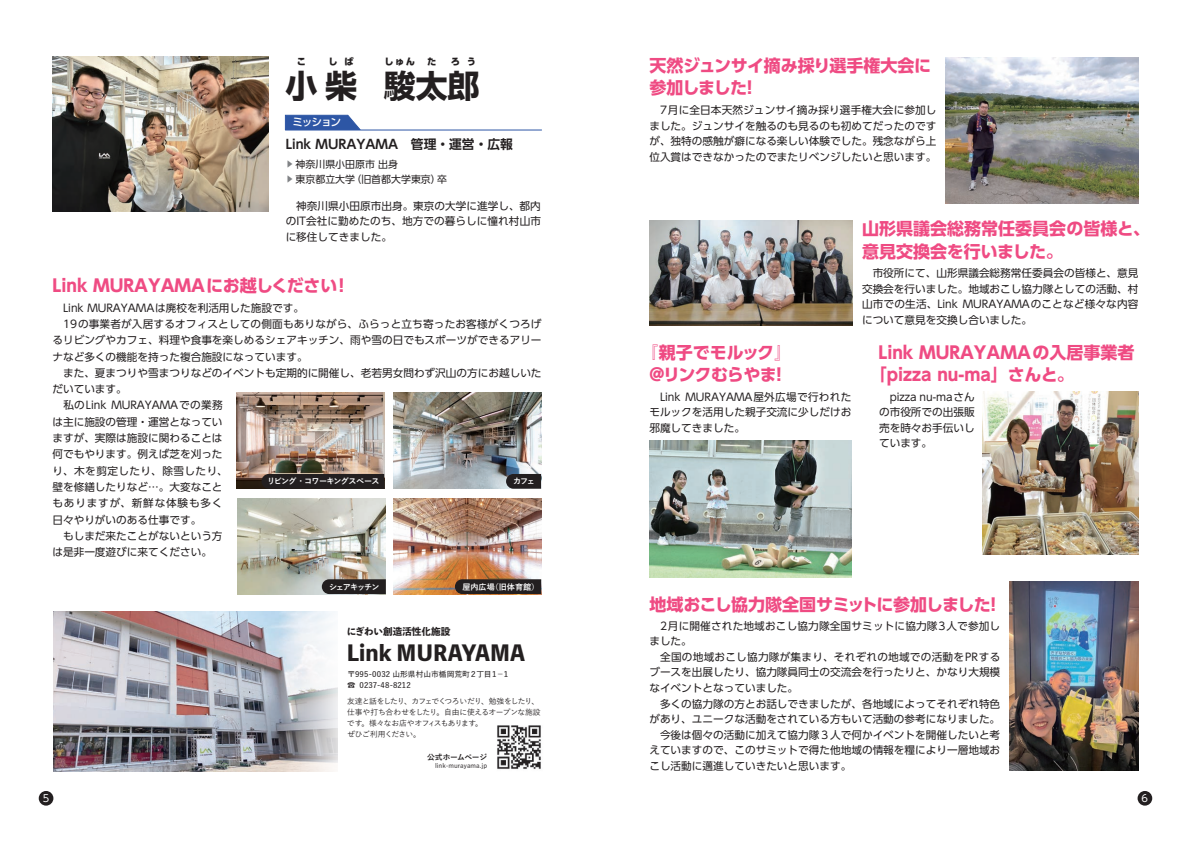
<style>
.page{position:relative;width:1191px;height:842px;background:#fff}
.page>*{position:absolute;margin:0;border:0;box-sizing:border-box;transform-origin:0 0}
.t1{font:700 31.9px "UD Shin Go Pr 6";color:#231f20}
.t2{font:21.3px "P Bunkyu Md Go Std N EB";color:#231f20}
.t3{font:700 17px/22.7px "UD Shin Go Pr 6";color:#ef4b83}
.t4{font:700 17px/22.7px "UD Shin Go Pr 6";letter-spacing:-.035em;color:#ef4b83;text-align:center}
.t5{font:700 17px/22.7px "UD Shin Go Pr 6";letter-spacing:-.025em;color:#ef4b83}
.t6{font:700 12.8px "UD Shin Go Pro De";color:#231f20}
.t7{font:10.6px/15.6px "UD Shin Go Pr 6";color:#231f20;text-align:justify}
.t8{font:500 10.6px "UD Shin Go Pro";letter-spacing:-.11em;color:#fff}
.t9{font:9.9px/14.9px "UD Shin Go Pro";color:#231f20}
.t10{font:9.9px "UD Shin Go Pr 6";color:#fff}
.t11{font:9.6px "P Bunkyu Md Go Std N EB";color:#231f20}
.t12{font:800 9.2px "UD Shin Go Pr 6";color:#231f20}
.t13{font:700 8.1px "Yu Go";letter-spacing:-.085em;color:#fff}
.t14{font:700 8.1px "Yu Go";color:#fff}
.t15{font:700 8.1px "Yu Go";letter-spacing:-.13em;color:#fff}
.t16{font:500 7.8px/11.1px "Yu Go";letter-spacing:-.065em;color:#231f20}
.t17{font:600 7.8px/10.4px "Yu Go Pr 6 N";color:#231f20}
.t18{font:700 7.8px "Yu Go";letter-spacing:-.045em;color:#231f20}
.t19{font:500 6.5px "Yu Go";color:#231f20}
.s1{font-size:7.9px;color:#808285}
</style>
<div class="page">
<div style="left:39px;top:791px;width:14px;height:15px;background:#231f20;border-radius:50%"></div>
<div style="left:1137px;top:791px;width:15px;height:15px;background:#231f20;border-radius:50%"></div>
<svg style="left:284px;top:114px;width:78px;height:16px"></svg>
<hr style="left:285px;top:130px;width:256px;height:1px;background:#2d56a5">
<img style="left:393px;top:498px;width:148px;height:96px">
<svg style="left:455px;top:579px;width:86px;height:15px"></svg>
<img style="left:238px;top:498px;width:148px;height:96px">
<svg style="left:322px;top:579px;width:64px;height:15px"></svg>
<img style="left:236px;top:393px;width:148px;height:96px">
<img style="left:393px;top:393px;width:148px;height:96px">
<div style="left:261px;top:474px;width:123px;height:15px;background:#231f20"></div>
<svg style="left:506px;top:474px;width:35px;height:15px"></svg>
<img style="left:53px;top:611px;width:285px;height:161px">
<img style="left:497px;top:725px;width:44px;height:44px">
<img style="left:945px;top:57px;width:193px;height:147px">
<img style="left:1009px;top:582px;width:129px;height:188px">
<img style="left:649px;top:441px;width:202px;height:137px">
<img style="left:982px;top:391px;width:156px;height:163px">
<img style="left:649px;top:220px;width:203px;height:105px">
<img style="left:52px;top:57px;width:217px;height:154px">
<p class="t12" style="left:297px;top:54px;width:11px">こ</p>
<p class="t12" style="left:329px;top:54px;width:27px">し ば</p>
<h1 class="t1" style="left:285px;top:59px;width:73px">小柴</h1>
<p class="t8" style="left:292px;top:114px;width:50px">ミッション</p>
<p class="t12" style="left:384px;top:54px;width:32px">しゅん</p>
<p class="t12" style="left:427px;top:54px;width:11px">た</p>
<p class="t12" style="left:451px;top:54px;width:27px">ろ う</p>
<h1 class="t1" style="left:384px;top:59px;width:97px">駿太郎</h1>
<p class="t6" style="left:286px;top:134px;width:229px">Link MURAYAMA　管理・運営・広報</p>
<p class="t9" style="left:286px;top:157px;width:163px"><span class="s1">▶</span> 神奈川県小田原市 出身<br><span class="s1">▶</span> 東京都立大学（旧首都大学東京）卒</p>
<p class="t7" style="left:286px;top:197px;width:257px">　神奈川県小田原市出身。東京の大学に進学し、都内のIT会社に勤めたのち、地方での暮らしに憧れ村山市に移住してきました。</p>
<h3 class="t3" style="left:52px;top:273px;width:293px">Link MURAYAMAにお越しください!</h3>
<p class="t7" style="left:52px;top:299px;width:490px;line-height:16.3px;text-align:left">　Link MURAYAMAは廃校を利活用した施設です。<br>　19の事業者が入居するオフィスとしての側面もありながら、ふらっと立ち寄ったお客様がくつろげるリビングやカフェ、料理や食事を楽しめるシェアキッチン、雨や雪の日でもスポーツができるアリーナなど多くの機能を持った複合施設になっています。<br>　また、夏まつりや雪まつりなどのイベントも定期的に開催し、老若男女問わず沢山の方にお越しいただいています。<br>　私のLink MURAYAMAでの業務<br>は主に施設の管理・運営となってい<br>ますが、実際は施設に関わることは<br>何でもやります。例えば芝を刈った<br>り、木を剪定したり、除雪したり、<br>壁を修繕したりなど…。大変なこと<br>もありますが、新鮮な体験も多く<br>日々やりがいのある仕事です。<br>　もしまだ来たことがないという方<br>は是非一度遊びに来てください。</p>
<p class="t13" style="left:267px;top:477px;width:114px">リビング・コワーキングスペース</p>
<p class="t13" style="left:513px;top:477px;width:23px">カフェ</p>
<p class="t15" style="left:329px;top:582px;width:52px">シェアキッチン</p>
<p class="t14" style="left:462px;top:582px;width:78px">屋内広場（旧体育館）</p>
<p class="t11" style="left:347px;top:624px;width:105px">にぎわい創造活性化施設</p>
<h2 class="t2" style="left:347px;top:637px;width:180px">Link MURAYAMA</h2>
<p class="t17" style="left:347px;top:668px;width:164px">〒995-0032 山形県村山市楯岡荒町２丁目１－１☎ 0237-48-8212</p>
<p class="t16" style="left:347px;top:695px;width:195px">友達と話をしたり、カフェでくつろいだり、勉強をしたり、仕事や打ち合わせをしたり。自由に使えるオープンな施設です。様々なお店やオフィスもあります。<br>ぜひご利用ください。</p>
<p class="t18" style="left:427px;top:752px;width:62px">公式ホームページ</p>
<p class="t19" style="left:435px;top:759px;width:53px">link-murayama.jp</p>
<h3 class="t5" style="left:649px;top:53px;width:283px">天然ジュンサイ摘み採り選手権大会に参加しました！</h3>
<p class="t7" style="left:649px;top:102px;width:289px">　7月に全日本天然ジュンサイ摘み採り選手権大会に参加しました。ジュンサイを触るのも見るのも初めてだったのですが、独特の感触が癖になる楽しい体験でした。残念ながら上位入賞はできなかったのでまたリベンジしたいと思います。</p>
<h3 class="t3" style="left:862px;top:217px;width:289px">山形県議会総務常任委員会の皆様と、意見交換会を行いました。</h3>
<p class="t7" style="left:862px;top:265px;width:278px">　市役所にて、山形県議会総務常任委員会の皆様と、意見交換会を行いました。地域おこし協力隊としての活動、村山市での生活、Link MURAYAMAのことなど様々な内容について意見を交換し合いました。</p>
<h3 class="t4" style="left:641px;top:340px;width:152px">『親子でモルック』＠リンクむらやま！</h3>
<h3 class="t3" style="left:870px;top:340px;width:266px;text-indent:8px">Link MURAYAMAの入居事業者「pizza nu-ma」さんと。</h3>
<p class="t7" style="left:649px;top:388px;width:203px">　Link MURAYAMA屋外広場で行われたモルックを活用した親子交流に少しだけお邪魔してきました。</p>
<p class="t7" style="left:879px;top:388px;width:97px">　pizza nu-maさんの市役所での出張販売を時々お手伝いしています。</p>
<h3 class="t4" style="left:649px;top:593px;width:354px">地域おこし協力隊全国サミットに参加しました！</h3>
<p class="t7" style="left:649px;top:617px;width:352px;text-align:left">　2月に開催された地域おこし協力隊全国サミットに協力隊3人で参加しました。<br>　全国の地域おこし協力隊が集まり、それぞれの地域での活動をPRするブースを出展したり、協力隊員同士の交流会を行ったりと、かなり大規模なイベントとなっていました。<br>　多くの協力隊の方とお話しできましたが、各地域によってそれぞれ特色があり、ユニークな活動をされている方もいて活動の参考になりました。　今後は個々の活動に加えて協力隊３人で何かイベントを開催したいと考えていますので、このサミットで得た他地域の情報を糧により一層地域おこし活動に邁進していきたいと思います。</p>
<p class="t10" style="left:43px;top:790px;width:8px">5</p>
<p class="t10" style="left:1141px;top:790px;width:8px">6</p>
</div>
